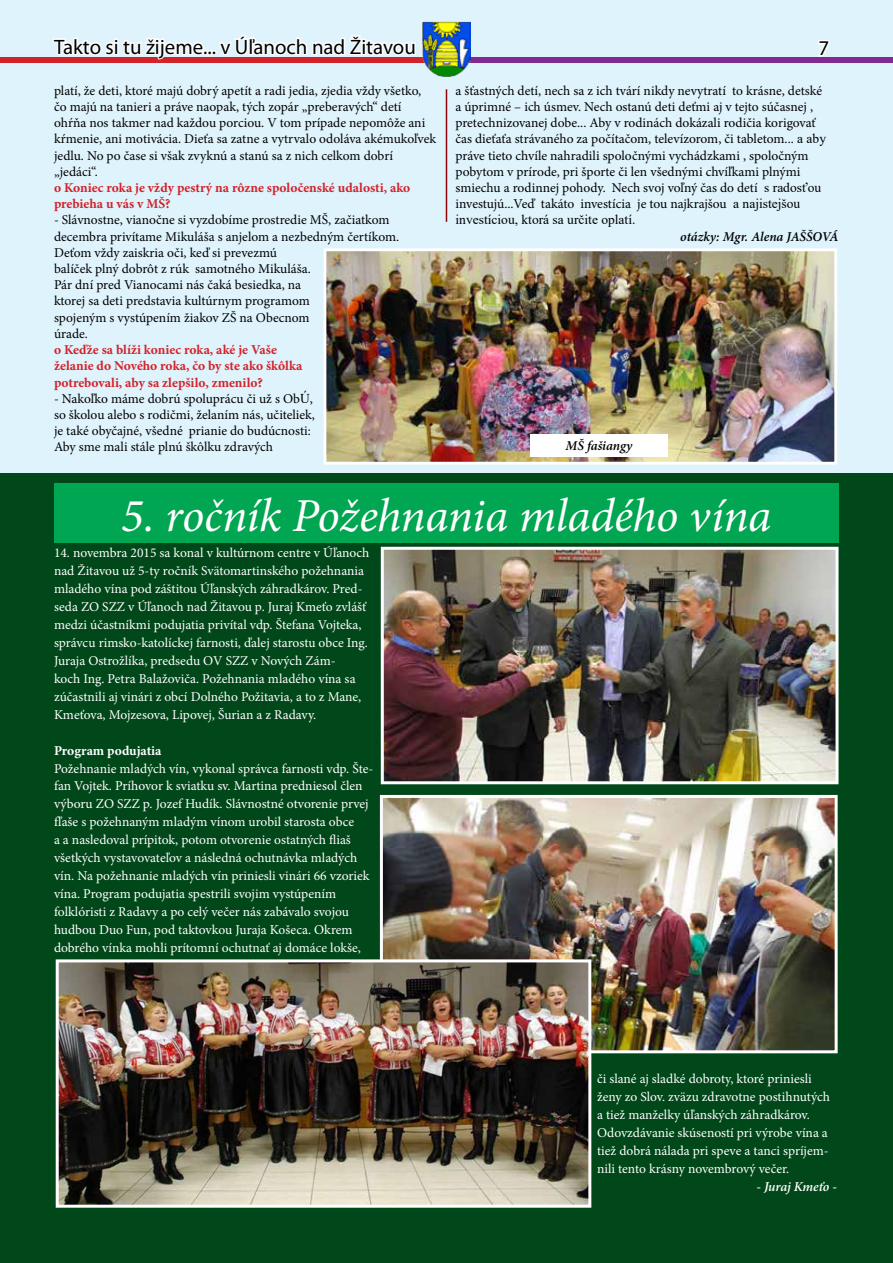
<style>
.page{position:relative;width:893px;height:1263px;background:#fff}
.page>*{position:absolute;margin:0;border:0;box-sizing:border-box;transform-origin:0 0}
.t1{font:italic 47.4px "Minion Pro";letter-spacing:-.005em;color:#fff}
.t2{font:21px "Myriad Pro";color:#000}
.t3{font:20.85px "Myriad Pro";color:#000}
.t4{font:13.5px/18px "Minion Pro";color:#fff}
.t5{font:13.5px/16.2px "Minion Pro";color:#000}
.t6{font:700 13.5px/16.2px "Minion Pro";color:#d2232a}
.t7{font:italic 600 13.5px "Minion Pro";letter-spacing:-.005em;color:#000}
.t8{font:13.5px "Times New Roman";color:#000}
.t9{font:700 13.5px "Minion Pro";color:#fff}
.t10{font:italic 600 13.5px "Minion Pro";letter-spacing:-.01em;color:#fff}
.s1{font-family:"Times New Roman"}
</style>
<div class="page">
<div style="left:0;top:0;width:893px;height:473px;background:#dff3fd"></div>
<div style="left:0;top:473px;width:893px;height:790px;background:#004719"></div>
<div style="left:54px;top:484px;width:785px;height:59px;background:#00a651"></div>
<img style="left:385px;top:551px;width:449px;height:229px">
<div style="left:381px;top:547px;width:457px;height:237px;border:3px solid #fff"></div>
<img style="left:384px;top:799px;width:450px;height:250px">
<div style="left:380px;top:795px;width:458px;height:258px;border:3px solid #fff"></div>
<img style="left:60px;top:963px;width:527px;height:241px">
<div style="left:56px;top:959px;width:535px;height:249px;border:3px solid #fff"></div>
<div style="left:465px;top:57px;width:428px;height:6px;background:#812990"></div>
<div style="left:0;top:57px;width:429px;height:6px;background:#d2232a"></div>
<svg style="left:53px;top:35px;width:363px;height:25px"></svg>
<svg style="left:818px;top:40px;width:12px;height:17px"></svg>
<img style="left:422px;top:21px;width:49px;height:56px">
<img style="left:328px;top:252px;width:505px;height:209px">
<div style="left:324px;top:248px;width:513px;height:217px;border:3px solid #fff"></div>
<div style="left:530px;top:434px;width:138px;height:22px;background:#fff"></div>
<hr style="left:446px;top:90px;width:1px;height:131px;background:#920609">
<h3 class="t3" style="left:54px;top:34px;width:363px">Takto si tu žijeme... v Úľanoch nad Žitavou</h3>
<h2 class="t2" style="left:818px;top:35px;width:12px">7</h2>
<p class="t5" style="left:54px;top:83px;width:384px">platí, že deti, ktoré majú dobrý apetít a radi jedia, zjedia vždy všetko, čo majú na tanieri a práve naopak, tých zopár „preberavých“ detí ohŕňa nos takmer nad každou porciou. V tom prípade nepomôže ani kŕmenie, ani motivácia. Dieťa sa zatne a vytrvalo odoláva akémukoľvek jedlu. No po čase si však zvyknú a stanú sa z nich celkom dobrí „jedáci“.</p>
<p class="t6" style="left:54px;top:179px;width:358px">o Koniec roka je vždy pestrý na rôzne spoločenské udalosti, ako prebieha u vás v MŠ?</p>
<p class="t5" style="left:54px;top:212px;width:347px">- Slávnostne, vianočne si vyzdobíme prostredie MŠ, začiatkom decembra privítame Mikuláša s anjelom a nezbedným čertíkom.<br>Deťom vždy zaiskria oči, keď si prevezmú<br>balíček plný dobrôt z rúk samotného Mikuláša.<br>Pár dní pred Vianocami nás čaká besiedka, na<br>ktorej sa deti predstavia kultúrnym programom<br>spojeným s vystúpením žiakov ZŠ na Obecnom<br>úrade.</p>
<p class="t6" style="left:54px;top:341px;width:250px">o Keďže sa blíži koniec roka, aké je Vaše želanie do Nového roka, čo by ste ako škôlka potrebovali, aby sa zlepšilo, zmenilo?</p>
<p class="t5" style="left:54px;top:390px;width:262px">- Nakoľko máme dobrú spoluprácu či už s Ob<span class="s1">Ú</span>, so školou alebo s rodičmi, želaním nás, učiteliek, je také obyčajné, všedné prianie do budúcnosti:<br>Aby sme mali stále plnú škôlku zdravých</p>
<p class="t5" style="left:455px;top:83px;width:372px">a šťastných detí, nech sa z ich tvárí nikdy nevytratí to krásne, detské a úprimné – ich úsmev. Nech ostanú deti deťmi aj v tejto súčasnej , pretechnizovanej dobe... Aby v rodinách dokázali rodičia korigovať čas dieťaťa strávaného za počítačom, televízorom, či tabletom... <span class="s1">a aby </span>práve tieto chvíle nahradili spoločnými vychádzkami , spoločným pobytom v prírode, pri športe či len všednými chvíľkami plnými smiechu a rodinnej pohody. Nech svoj voľný čas do detí <span class="s1">s radosťou </span>investujú...Veď takáto investícia je tou najkrajšou <span class="s1">a najistejšou</span></p>
<p class="t8" style="left:455px;top:210px;width:181px">investíciou, ktorá sa určite oplatí.</p>
<p class="t7" style="left:680px;top:227px;width:160px">otázky: Mgr. Alena JAŠŠOVÁ</p>
<p class="t7" style="left:566px;top:436px;width:68px">MŠ fašiangy</p>
<h1 class="t1" style="left:121px;top:483px;width:652px">5. ročník Požehnania mladého vína</h1>
<p class="t4" style="left:54px;top:544px;width:317px">14. novembra 2015 sa konal v kultúrnom centre v Úľanoch nad Žitavou už 5-ty ročník Svätomartinského požehnania mladého vína pod záštitou Úľanských záhradkárov. Pred&shy;seda ZO SZZ v Úľanoch nad Žitavou p. Juraj Kmeťo zvlášť medzi účastníkmi podujatia privítal vdp. Štefana Vojteka, správcu rimsko-katolíckej farnosti, ďalej starostu obce Ing.<br>Juraja Ostrožlíka, predsedu OV SZZ v Nových Zám-<br>koch Ing. Petra Balažoviča. Požehnania mladého vína sa zúčastnili aj vinári z obcí Dolného Požitavia, a to z Mane, Kmeťova, Mojzesova, Lipovej, Šurian a z Radavy.</p>
<p class="t9" style="left:54px;top:741px;width:109px">Program podujatia</p>
<p class="t4" style="left:54px;top:759px;width:321px">Požehnanie mladých vín, vykonal správca farnosti vdp. Šte&shy;fan Vojtek. Príhovor k sviatku sv. Martina predniesol člen výboru ZO SZZ p. Jozef Hudík. Slávnostné otvorenie prvej fľaše s požehnaným mladým vínom urobil starosta obce<br>a a nasledoval prípitok, potom otvorenie ostatných fliaš všetkých vystavovateľov a následná ochutnávka mladých vín. Na požehnanie mladých vín priniesli vinári 66 vzoriek vína. Program podujatia spestrili svojim vystúpením folklóristi z Radavy a po celý večer nás zabávalo svojou hudbou Duo Fun, pod taktovkou Juraja Košeca. Okrem dobrého vínka mohli prítomní ochutnať aj domáce lokše,</p>
<p class="t4" style="left:597px;top:1070px;width:234px">či slané aj sladké dobroty, ktoré priniesli ženy zo Slov. zväzu zdravotne postihnutých a tiež manželky úľanských záhradkárov.<br>Odovzdávanie skúseností pri výrobe vína a tiež dobrá nálada pri speve a tanci spríjem&shy;nili tento krásny novembrový večer.</p>
<p class="t10" style="left:756px;top:1177px;width:82px">- Juraj Kmeťo -</p>
</div>
